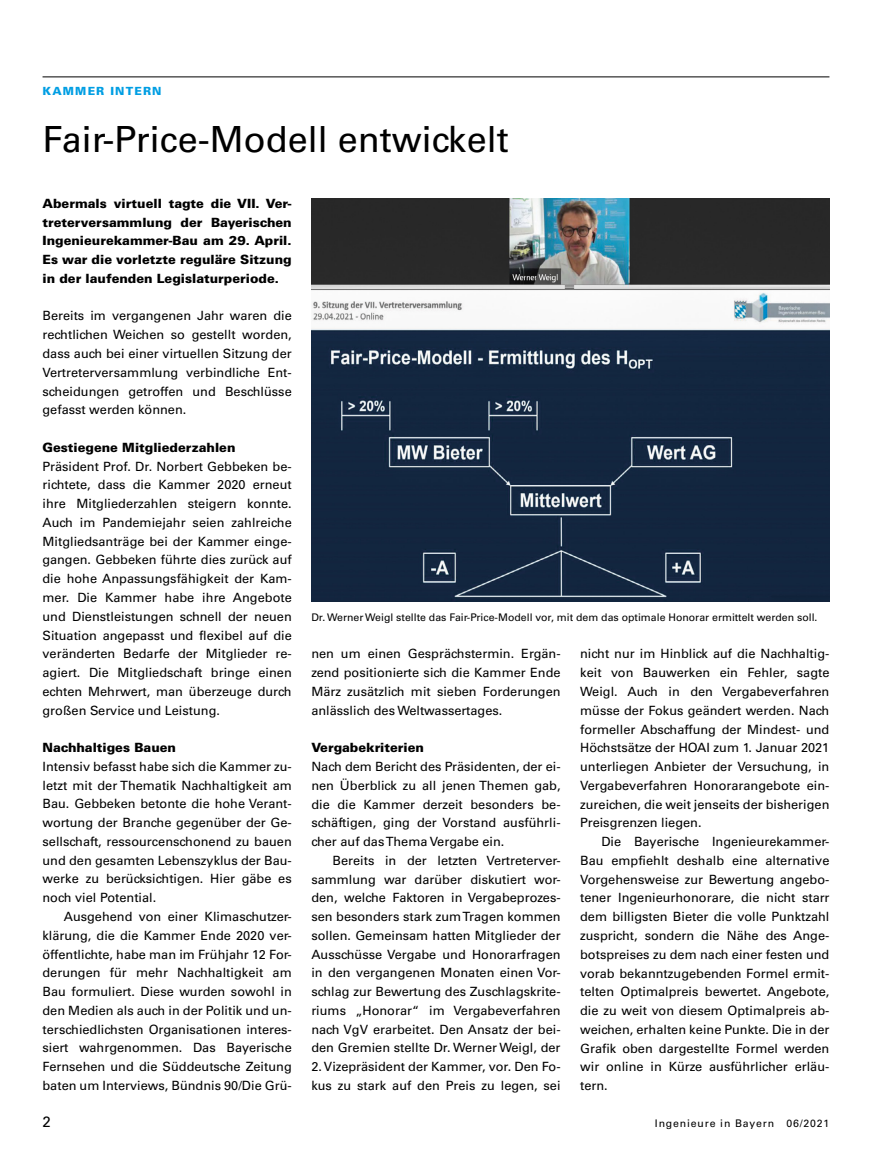
<style>
.page{position:relative;width:872px;height:1170px;background:#fff}
.page>*{position:absolute;margin:0;border:0;box-sizing:border-box;transform-origin:0 0}
.t1{font:36px "Univers LT Std";color:#000}
.t2{font:15px "Univers LT Std";color:#000}
.t3{font:12.75px/18.8px "Univers LT Std";color:#000;text-align:justify}
.t4{font:900 12.75px/18.8px "Univers LT Std";color:#000;text-align:justify}
.t5{font:900 11.25px "Univers LT Std";letter-spacing:.1em;color:#009ee3}
.t6{font:10.5px "Univers LT Std";color:#000}
.t7{font:10.5px "Univers LT Std";letter-spacing:.08em;color:#000}
</style>
<div class="page">
<hr style="left:43px;top:76px;width:786px;height:1px;background:#000">
<img style="left:311px;top:199px;width:518px;height:403px">
<p class="t5" style="left:43px;top:84px;width:121px">KAMMER INTERN</p>
<h1 class="t1" style="left:43px;top:117px;width:468px">Fair-Price-Modell entwickelt</h1>
<p class="t4" style="left:43px;top:194px;width:251px">Abermals virtuell tagte die VII. Ver&shy;treterversammlung der Bayerischen Ingenieurekammer-Bau am 29. April.<br>Es war die vorletzte reguläre Sitzung in der laufenden Legislaturperiode.</p>
<p class="t3" style="left:43px;top:306px;width:251px">Bereits im vergangenen Jahr waren die rechtlichen Weichen so gestellt worden, dass auch bei einer virtuellen Sitzung der Vertreterversammlung verbindliche Ent&shy;scheidungen getroffen und Beschlüsse gefasst werden können.</p>
<p class="t4" style="left:43px;top:438px;width:194px">Gestiegene Mitgliederzahlen</p>
<p class="t3" style="left:43px;top:457px;width:251px">Präsident Prof. Dr. Norbert Gebbeken be&shy;richtete, dass die Kammer 2020 erneut ihre Mitgliederzahlen steigern konnte.<br>Auch im Pandemiejahr seien zahlreiche Mitgliedsanträge bei der Kammer einge&shy;gangen. Gebbeken führte dies zurück auf die hohe Anpassungsfähigkeit der Kam&shy;mer. Die Kammer habe ihre Angebote und Dienstleistungen schnell der neuen Situation angepasst und flexibel auf die veränderten Bedarfe der Mitglieder re&shy;agiert. Die Mitgliedschaft bringe einen echten Mehrwert, man überzeuge durch großen Service und Leistung.</p>
<p class="t4" style="left:43px;top:738px;width:135px">Nachhaltiges Bauen</p>
<p class="t3" style="left:43px;top:757px;width:251px">Intensiv befasst habe sich die Kammer zu&shy;letzt mit der Thematik Nachhaltigkeit am Bau. Gebbeken betonte die hohe Verant&shy;wortung der Branche gegenüber der Ge&shy;sellschaft, ressourcenschonend zu bauen und den gesamten Lebenszyklus der Bau&shy;werke zu berücksichtigen. Hier gäbe es noch viel Potential.</p>
<p class="t3" style="left:43px;top:907px;width:251px;text-indent:21px">Ausgehend von einer Klimaschutzer&shy;klärung, die die Kammer Ende 2020 ver&shy;öffentlichte, habe man im Frühjahr 12 For&shy;derungen für mehr Nachhaltigkeit am Bau formuliert. Diese wurden sowohl in den Medien als auch in der Politik und un&shy;terschiedlichsten Organisationen interes&shy;siert wahrgenommen. Das Bayerische Fernsehen und die Süddeutsche Zeitung baten um Interviews, Bündnis 90/Die Grü-</p>
<p class="t6" style="left:311px;top:610px;width:508px">Dr. Werner Weigl stellte das Fair-Price-Modell vor, mit dem das optimale Honorar ermittelt werden soll.</p>
<p class="t3" style="left:311px;top:644px;width:251px">nen um einen Gesprächstermin. Ergän&shy;zend positionierte sich die Kammer Ende März zusätzlich mit sieben Forderungen anlässlich des Weltwassertages.</p>
<p class="t4" style="left:311px;top:738px;width:114px">Vergabekriterien</p>
<p class="t3" style="left:311px;top:757px;width:251px">Nach dem Bericht des Präsidenten, der ei&shy;nen Überblick zu all jenen Themen gab, die die Kammer derzeit besonders be&shy;schäftigen, ging der Vorstand ausführli&shy;cher auf das Thema Vergabe ein.</p>
<p class="t3" style="left:311px;top:850px;width:251px;text-indent:21px">Bereits in der letzten Vertreterver&shy;sammlung war darüber diskutiert wor&shy;den, welche Faktoren in Vergabeprozes&shy;sen besonders stark zum Tragen kommen sollen. Gemeinsam hatten Mitglieder der Ausschüsse Vergabe und Honorarfragen in den vergangenen Monaten einen Vor&shy;schlag zur Bewertung des Zuschlagskrite&shy;riums „Honorar“ im Vergabeverfahren nach VgV erarbeitet. Den Ansatz der bei&shy;den Gremien stellte Dr. Werner Weigl, der</p>
<p class="t3" style="left:311px;top:1057px;width:251px">2. Vizepräsident der Kammer, vor. Den Fo&shy;kus zu stark auf den Preis zu legen, sei</p>
<p class="t3" style="left:580px;top:644px;width:251px">nicht nur im Hinblick auf die Nachhaltig&shy;keit von Bauwerken ein Fehler, sagte Weigl. Auch in den Vergabeverfahren müsse der Fokus geändert werden. Nach formeller Abschaffung der Mindest- und Höchstsätze der HOAI zum 1. Januar 2021 unterliegen Anbieter der Versuchung, in Vergabeverfahren Honorarangebote ein&shy;zureichen, die weit jenseits der bisherigen Preisgrenzen liegen.</p>
<p class="t3" style="left:580px;top:832px;width:251px;text-indent:21px">Die Bayerische Ingenieurekammer-Bau empfiehlt deshalb eine alternative Vorgehensweise zur Bewertung angebo&shy;tener Ingenieurhonorare, die nicht starr dem billigsten Bieter die volle Punktzahl zuspricht, sondern die Nähe des Ange&shy;botspreises zu dem nach einer festen und vorab bekanntzugebenden Formel ermit&shy;telten Optimalpreis bewertet. Angebote, die zu weit von diesem Optimalpreis ab&shy;weichen, erhalten keine Punkte. Die in der Grafik oben dargestellte Formel werden wir online in Kürze ausführlicher erläu&shy;tern.</p>
<p class="t2" style="left:43px;top:1112px;width:10px">2</p>
<p class="t7" style="left:655px;top:1117px;width:176px">Ingenieure in Bayern 06/2021</p>
</div>
